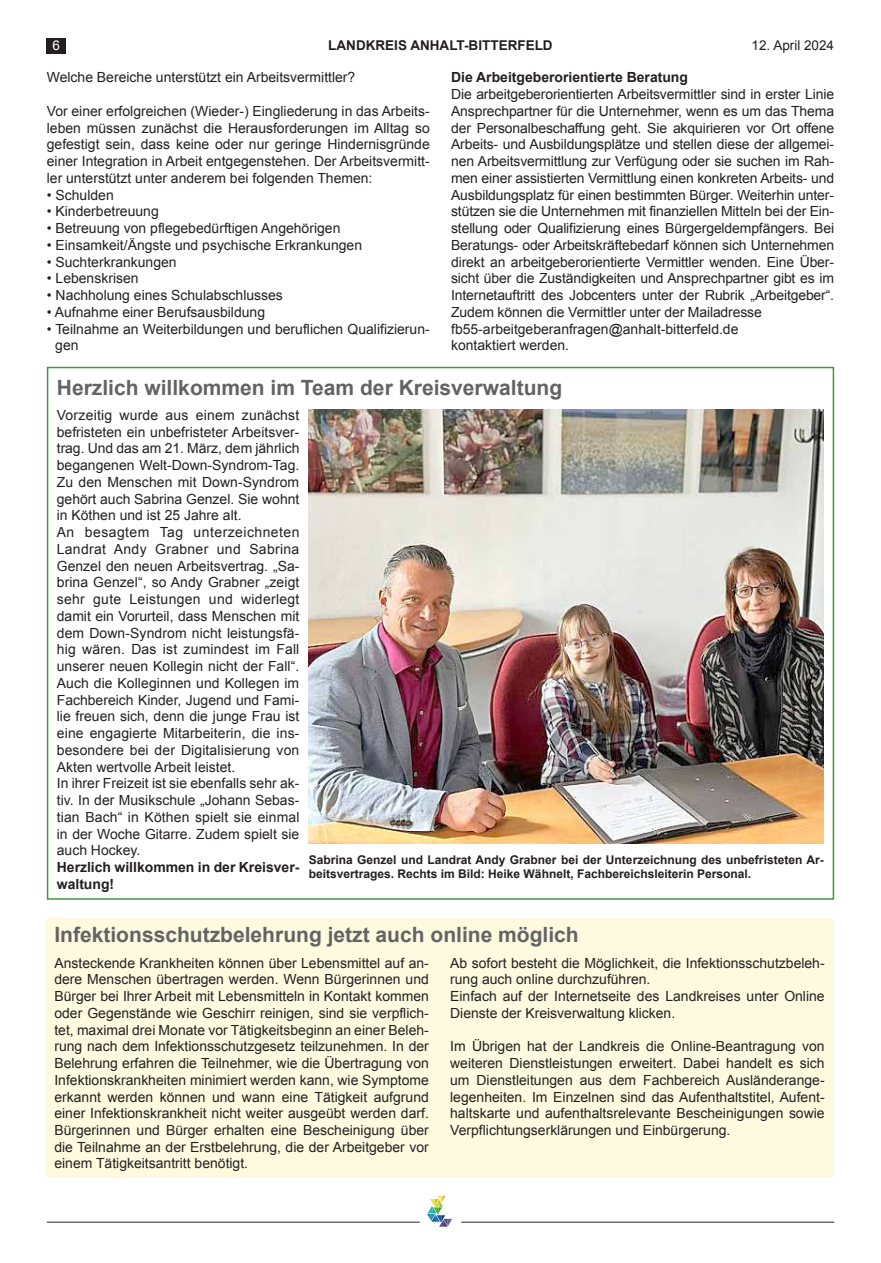
<style>
.page{position:relative;width:881px;height:1263px;background:#fff}
.page>*{position:absolute;margin:0;border:0;box-sizing:border-box;transform-origin:0 0}
.t1{font:700 21px "Arial";color:#636366}
.t2{font:13.95px/16.8px "Arial";color:#231f20}
.t3{font:700 13.95px/16.8px "Arial";color:#231f20}
.t4{font:700 13.5px "Arial";color:#231f20}
.t5{font:13.5px "Arial";color:#231f20}
.t6{font:13.5px "Arial";color:#fff}
.t7{font:700 12px/14.4px "Arial";color:#231f20}
</style>
<div class="page">
<div style="left:47px;top:38px;width:19px;height:16px;background:#231f20"></div>
<hr style="left:47px;top:1222px;width:372px;height:1px;background:#231f20">
<hr style="left:461px;top:1222px;width:372px;height:1px;background:#231f20">
<svg style="left:427px;top:1196px;width:25px;height:31px"></svg>
<img style="left:308px;top:410px;width:515px;height:433px">
<div style="left:46px;top:918px;width:786px;height:260px;background:#fdfae0"></div>
<p class="t6" style="left:52px;top:37px;width:9px">6</p>
<p class="t4" style="left:328px;top:38px;width:226px">LANDKREIS ANHALT-BITTERFELD</p>
<p class="t5" style="left:751px;top:37px;width:84px">12. April 2024</p>
<p class="t2" style="left:47px;top:69px;width:310px">Welche Bereiche unterstützt ein Arbeitsvermittler?</p>
<p class="t2" style="left:47px;top:103px;width:384px;text-align:justify">Vor einer erfolgreichen (Wieder-) Eingliederung in das Arbeits&shy;leben müssen zunächst die Herausforderungen im Alltag so gefestigt sein, dass keine oder nur geringe Hindernisgründe einer Integration in Arbeit entgegenstehen. Der Arbeitsvermitt&shy;ler unterstützt unter anderem bei folgenden Themen:</p>
<p class="t2" style="left:47px;top:186px;width:68px">• Schulden</p>
<p class="t2" style="left:47px;top:203px;width:113px">• Kinderbetreuung</p>
<p class="t2" style="left:47px;top:220px;width:295px">• Betreuung von pflegebedürftigen Angehörigen</p>
<p class="t2" style="left:47px;top:237px;width:317px">• Einsamkeit/Ängste und psychische Erkrankungen</p>
<p class="t2" style="left:47px;top:253px;width:131px">• Suchterkrankungen</p>
<p class="t2" style="left:47px;top:270px;width:93px">• Lebenskrisen</p>
<p class="t2" style="left:47px;top:287px;width:237px">• Nachholung eines Schulabschlusses</p>
<p class="t2" style="left:47px;top:304px;width:220px">• Aufnahme einer Berufsausbildung</p>
<p class="t2" style="left:55px;top:320px;width:376px;text-indent:-9px">• Teilnahme an Weiterbildungen und beruflichen Qualifizierun&shy;gen</p>
<p class="t3" style="left:451px;top:69px;width:238px">Die Arbeitgeberorientierte Beratung</p>
<p class="t2" style="left:451px;top:86px;width:384px">Die arbeitgeberorientierten Arbeitsvermittler sind in erster Linie Ansprechpartner für die Unternehmer, wenn es um das Thema der Personalbeschaffung geht. Sie akquirieren vor Ort offene Arbeits- und Ausbildungsplätze und stellen diese der allgemei&shy;nen Arbeitsvermittlung zur Verfügung oder sie suchen im Rah&shy;men einer assistierten Vermittlung einen konkreten Arbeits- und Ausbildungsplatz für einen bestimmten Bürger. Weiterhin unter&shy;stützen sie die Unternehmen mit finanziellen Mitteln bei der Ein&shy;stellung oder Qualifizierung eines Bürgergeldempfängers. Bei Beratungs- oder Arbeitskräftebedarf können sich Unternehmen direkt an arbeitgeberorientierte Vermittler wenden. Eine Über&shy;sicht über die Zuständigkeiten und Ansprechpartner gibt es im Internetauftritt des Jobcenters unter der Rubrik „Arbeitgeber“.<br>Zudem können die Vermittler unter der Mailadresse fb55-arbeitgeberanfragen@anhalt-bitterfeld.de<br>kontaktiert werden.</p>
<h1 class="t1" style="left:57px;top:376px;width:506px">Herzlich willkommen im Team der Kreisverwaltung</h1>
<p class="t2" style="left:57px;top:407px;width:244px">Vorzeitig wurde aus einem zunächst befristeten ein unbefristeter Arbeitsver&shy;trag. Und das am 21. März, dem jährlich begangenen Welt-Down-Syndrom-Tag.<br>Zu den Menschen mit Down-Syndrom gehört auch Sabrina Genzel. Sie wohnt in Köthen und ist 25 Jahre alt.<br>An besagtem Tag unterzeichneten Landrat Andy Grabner und Sabrina Genzel den neuen Arbeitsvertrag. „Sa&shy;brina Genzel“, so Andy Grabner „zeigt sehr gute Leistungen und widerlegt damit ein Vorurteil, dass Menschen mit dem Down-Syndrom nicht leistungsfä&shy;hig wären. Das ist zumindest im Fall unserer neuen Kollegin nicht der Fall“.<br>Auch die Kolleginnen und Kollegen im Fachbereich Kinder, Jugend und Fami&shy;lie freuen sich, denn die junge Frau ist eine engagierte Mitarbeiterin, die ins&shy;besondere bei der Digitalisierung von Akten wertvolle Arbeit leistet.<br>In ihrer Freizeit ist sie ebenfalls sehr ak&shy;tiv. In der Musikschule „Johann Sebas&shy;tian Bach“ in Köthen spielt sie einmal in der Woche Gitarre. Zudem spielt sie auch Hockey.</p>
<p class="t3" style="left:57px;top:859px;width:244px">Herzlich willkommen in der Kreisver&shy;waltung!</p>
<p class="t7" style="left:308px;top:852px;width:516px">Sabrina Genzel und Landrat Andy Grabner bei der Unterzeichnung des unbefristeten Ar&shy;beitsvertrages. Rechts im Bild: Heike Wähnelt, Fachbereichsleiterin Personal.</p>
<h1 class="t1" style="left:54px;top:923px;width:525px">Infektionsschutzbelehrung jetzt auch online möglich</h1>
<p class="t2" style="left:54px;top:954px;width:376px;text-align:justify">Ansteckende Krankheiten können über Lebensmittel auf an&shy;dere Menschen übertragen werden. Wenn Bürgerinnen und Bürger bei Ihrer Arbeit mit Lebensmitteln in Kontakt kommen oder Gegenstände wie Geschirr reinigen, sind sie verpflich&shy;tet, maximal drei Monate vor Tätigkeitsbeginn an einer Beleh&shy;rung nach dem Infektionsschutzgesetz teilzunehmen. In der Belehrung erfahren die Teilnehmer, wie die Übertragung von Infektionskrankheiten minimiert werden kann, wie Symptome erkannt werden können und wann eine Tätigkeit aufgrund einer Infektionskrankheit nicht weiter ausgeübt werden darf.<br>Bürgerinnen und Bürger erhalten eine Bescheinigung über die Teilnahme an der Erstbelehrung, die der Arbeitgeber vor einem Tätigkeitsantritt benötigt.</p>
<p class="t2" style="left:450px;top:954px;width:376px">Ab sofort besteht die Möglichkeit, die Infektionsschutzbeleh&shy;rung auch online durchzuführen.<br>Einfach auf der Internetseite des Landkreises unter Online Dienste der Kreisverwaltung klicken.</p>
<p class="t2" style="left:450px;top:1038px;width:376px;text-align:justify">Im Übrigen hat der Landkreis die Online-Beantragung von weiteren Dienstleistungen erweitert. Dabei handelt es sich um Dienstleitungen aus dem Fachbereich Ausländerange&shy;legenheiten. Im Einzelnen sind das Aufenthaltstitel, Aufent&shy;haltskarte und aufenthaltsrelevante Bescheinigungen sowie Verpflichtungserklärungen und Einbürgerung.</p>
</div>
